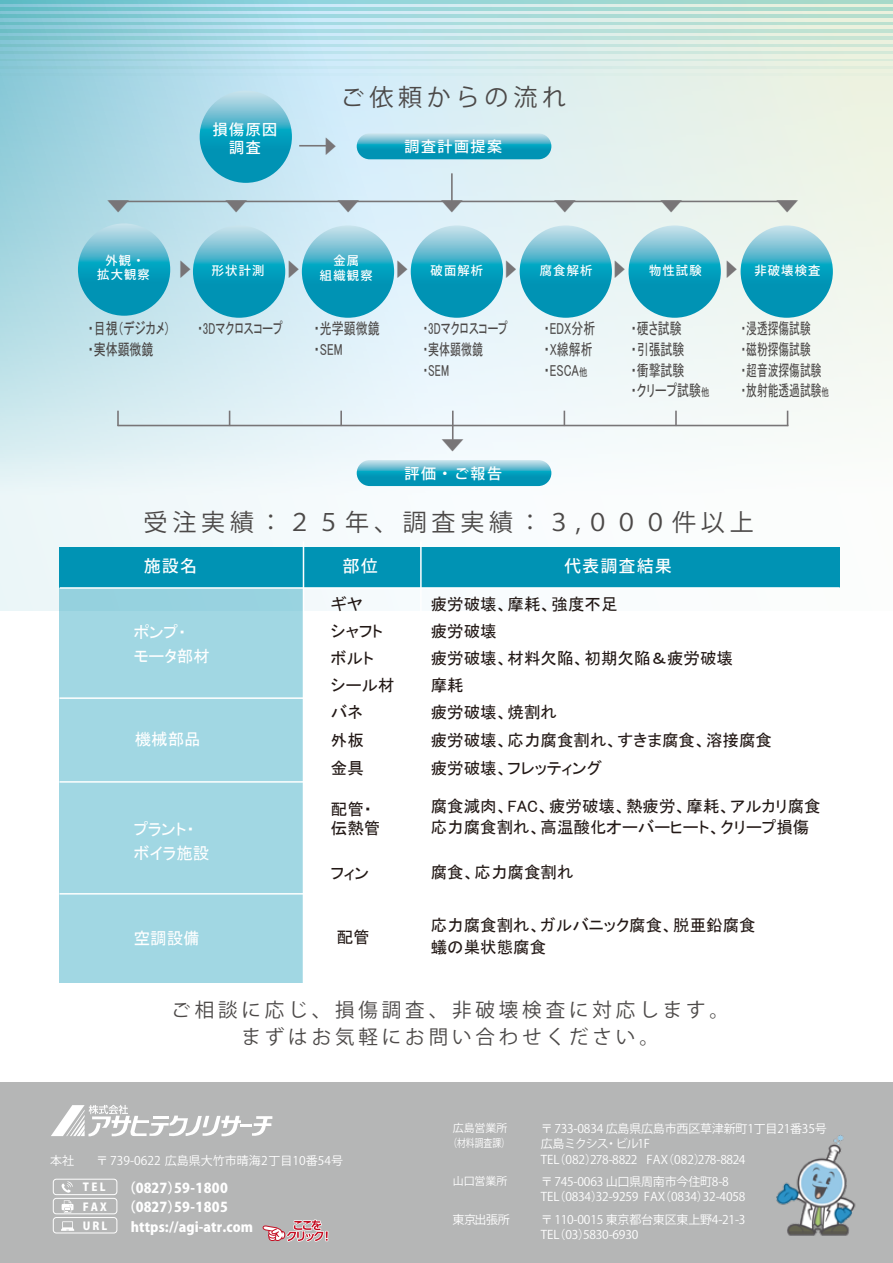
<style>
.page{position:relative;width:893px;height:1263px;background:#fff}
.page>*{position:absolute;margin:0;border:0;box-sizing:border-box;transform-origin:0 0}
.t1{font:24px "Koz Go Pr 6 N";letter-spacing:.2em;color:#4c4948}
.t2{font:19.5px/27px "Koz Go Pr 6 N";letter-spacing:.2em;color:#4c4948;text-align:center}
.t3{font:17.25px "MS P Gothic";color:#787577;scale:1.51 1}
.t4{font:16.5px/27.9px "MS P Gothic";color:#221815}
.t5{font:16.5px/24px "MS P Gothic";color:#fff}
.t6{font:500 16.5px "Koz Go Pro";letter-spacing:.1em;color:#fff}
.t7{font:15.9px/20.7px "MS P Gothic";color:#4c4948;scale:.75 1}
.t8{font:15.9px/20.7px "MS P Gothic";color:#4c4948;scale:.68 1}
.t9{font:15.9px/20.7px "MS P Gothic";color:#4c4948;scale:.69 1}
.t10{font:15.9px/20.7px "MS P Gothic";color:#494645;scale:.75 1}
.t11{font:500 15px/18px "Koz Go Pro";letter-spacing:.1em;color:#fff;text-align:center}
.t12{font:14.1px "MS P Gothic";color:#787577;scale:1.51 1}
.t13{font:800 13.5px "Koz Go Pro";letter-spacing:.03em;color:#fff}
.t14{font:800 13.5px "Koz Go Pro";letter-spacing:.01em;color:#fff}
.t15{font:500 12.3px/14.7px "Koz Go Pro";letter-spacing:.1em;color:#fff;text-align:center}
.t16{font:12px/15.5px "Koz Go Pr 6 N";letter-spacing:-.015em;color:#fff}
.t17{font:10.95px "Koz Go Pr 6 N";color:#fff}
.t18{font:800 10.95px/19.5px "Koz Go Pro";letter-spacing:.18em;color:#fff}
.t19{font:10.95px "Koz Go Pr 6 N";color:#fff;scale:.8 1}
.s1{font-size:11.1px}
</style>
<div class="page">
<div style="left:0;top:1082px;width:893px;height:181px;background:#b5b6b6"></div>
<svg style="left:51px;top:1105px;width:221px;height:32px"></svg>
<svg style="left:62px;top:1200px;width:12px;height:12px"></svg>
<svg style="left:61px;top:1221px;width:13px;height:10px"></svg>
<svg style="left:61px;top:1181px;width:12px;height:12px"></svg>
<div style="left:53px;top:1179px;width:64px;height:16px;border:1px solid #fff;border-radius:3px"></div>
<div style="left:53px;top:1198px;width:64px;height:16px;border:1px solid #fff;border-radius:3px"></div>
<div style="left:53px;top:1217px;width:64px;height:16px;border:1px solid #fff;border-radius:3px"></div>
<img style="left:776px;top:1135px;width:80px;height:101px">
<svg style="left:263px;top:1219px;width:66px;height:23px"></svg>
<svg style="left:0;top:3px;width:893px;height:607px"></svg>
<hr style="left:0;top:0;width:893px;height:3px;background:#00a29a">
<svg style="left:0;top:7px;width:893px;height:4px;background:#95d3d2"></svg>
<svg style="left:0;top:15px;width:893px;height:3px;background:#9bd5d4"></svg>
<svg style="left:0;top:22px;width:893px;height:3px;background:#a1d7d6"></svg>
<svg style="left:0;top:30px;width:893px;height:2px;background:#a6d8d7"></svg>
<svg style="left:0;top:37px;width:893px;height:2px;background:#acdada"></svg>
<svg style="left:0;top:44px;width:893px;height:3px;background:#b3dcdc"></svg>
<svg style="left:0;top:52px;width:893px;height:2px;background:#b9dedf"></svg>
<svg style="left:0;top:59px;width:893px;height:2px;background:#bde0e1"></svg>
<svg style="left:0;top:66px;width:893px;height:2px;background:#c3e2e4"></svg>
<svg style="left:0;top:74px;width:893px;height:1px"></svg>
<svg style="left:0;top:81px;width:893px;height:2px;background:#cde7ea"></svg>
<svg style="left:78px;top:223px;width:92px;height:93px;background:#2fa9c3"></svg>
<svg style="left:200px;top:91px;width:92px;height:92px;background:#2ea8c3"></svg>
<svg style="left:193px;top:225px;width:92px;height:93px;background:#2fa9c4"></svg>
<svg style="left:302px;top:225px;width:92px;height:93px;background:#2fa9c4"></svg>
<svg style="left:411px;top:225px;width:92px;height:93px;background:#30a9c4"></svg>
<svg style="left:520px;top:225px;width:92px;height:93px;background:#30a9c4"></svg>
<svg style="left:629px;top:225px;width:92px;height:93px;background:#30a9c4"></svg>
<svg style="left:741px;top:225px;width:92px;height:93px;background:#30a9c4"></svg>
<div style="left:59px;top:548px;width:780px;height:435px;background:#fff"></div>
<div style="left:59px;top:588px;width:244px;height:395px;background:#a1d7e3"></div>
<div style="left:60px;top:548px;width:780px;height:40px;background:#0093b4"></div>
<hr style="left:303px;top:541px;width:1px;height:450px;background:#fff">
<hr style="left:420px;top:541px;width:2px;height:450px;background:#fff">
<hr style="left:60px;top:587px;width:780px;height:2px;background:#fff">
<svg style="left:357px;top:460px;width:194px;height:26px;background:#38acc5"></svg>
<hr style="left:109px;top:201px;width:687px;height:1px;background:#787577">
<hr style="left:118px;top:425px;width:670px;height:1px;background:#787577">
<svg style="left:787px;top:411px;width:1px;height:14px"></svg>
<svg style="left:675px;top:411px;width:2px;height:14px"></svg>
<svg style="left:564px;top:411px;width:1px;height:14px"></svg>
<svg style="left:340px;top:411px;width:2px;height:14px"></svg>
<svg style="left:229px;top:411px;width:1px;height:14px"></svg>
<svg style="left:117px;top:411px;width:2px;height:15px"></svg>
<svg style="left:357px;top:133px;width:194px;height:26px;background:#3aacc6"></svg>
<hr style="left:59px;top:697px;width:781px;height:2px;background:#fff">
<hr style="left:59px;top:781px;width:781px;height:2px;background:#fff">
<hr style="left:59px;top:893px;width:781px;height:1px;background:#fff">
<hr style="left:299px;top:145px;width:27px;height:2px;background:#787577">
<hr style="left:451px;top:173px;width:2px;height:30px;background:#787577">
<svg style="left:452px;top:411px;width:2px;height:29px"></svg>
<p class="t11" style="left:213px;top:121px;width:66px">損傷原因調査</p>
<h1 class="t1" style="left:341px;top:84px;width:227px">ご依頼からの流れ</h1>
<p class="t12" style="left:323px;top:157px;width:16px;rotate:-90deg">▼</p>
<p class="t11" style="left:405px;top:138px;width:99px">調査計画提案</p>
<h3 class="t3" style="left:105px;top:198px;width:19px">▼</h3>
<h3 class="t3" style="left:223px;top:198px;width:19px">▼</h3>
<h3 class="t3" style="left:335px;top:198px;width:19px">▼</h3>
<h3 class="t3" style="left:439px;top:198px;width:19px">▼</h3>
<h3 class="t3" style="left:552px;top:198px;width:19px">▼</h3>
<h3 class="t3" style="left:658px;top:198px;width:19px">▼</h3>
<h3 class="t3" style="left:774px;top:198px;width:19px">▼</h3>
<p class="t15" style="left:97px;top:253px;width:54px">外観・拡大観察</p>
<p class="t15" style="left:212px;top:264px;width:54px">形状計測</p>
<p class="t15" style="left:320px;top:254px;width:54px">金属<br>組織観察</p>
<p class="t15" style="left:431px;top:264px;width:54px">破面解析</p>
<p class="t15" style="left:540px;top:264px;width:54px">腐食解析</p>
<p class="t15" style="left:649px;top:264px;width:54px">物性試験</p>
<p class="t12" style="left:724px;top:280px;width:16px;rotate:-90deg">▼</p>
<p class="t15" style="left:754px;top:264px;width:68px">非破壊検査</p>
<p class="t12" style="left:178px;top:280px;width:16px;rotate:-90deg">▼</p>
<p class="t12" style="left:287px;top:280px;width:16px;rotate:-90deg">▼</p>
<p class="t12" style="left:395px;top:280px;width:16px;rotate:-90deg">▼</p>
<p class="t12" style="left:504px;top:280px;width:16px;rotate:-90deg">▼</p>
<p class="t12" style="left:612px;top:280px;width:16px;rotate:-90deg">▼</p>
<h3 class="t10" style="left:88px;top:318px;width:111px">・目視（デジカメ）・実体顕微鏡</h3>
<h3 class="t9" style="left:197px;top:318px;width:125px">・3Dマクロスコープ</h3>
<h3 class="t9" style="left:423px;top:318px;width:125px">・3Dマクロスコープ・実体顕微鏡・SEM</h3>
<h3 class="t7" style="left:544px;top:318px;width:70px">・EDX分析・X線解析・ESCA<span class="s1">他</span></h3>
<h3 class="t7" style="left:631px;top:318px;width:106px">・硬さ試験<br>・引張試験<br>・衝撃試験<br>・クリープ試験<span class="s1">他</span></h3>
<h3 class="t8" style="left:741px;top:318px;width:131px">・浸透探傷試験<br>・磁粉探傷試験<br>・超音波探傷試験・放射能透過試験<span class="s1">他</span></h3>
<h3 class="t7" style="left:314px;top:318px;width:89px">・光学顕微鏡・SEM</h3>
<h3 class="t3" style="left:439px;top:436px;width:19px">▼</h3>
<p class="t11" style="left:405px;top:465px;width:99px">評価・ご報告</p>
<h1 class="t1" style="left:144px;top:508px;width:612px">受注実績：２５年、調査実績：３,０００件以上</h1>
<h3 class="t6" style="left:144px;top:556px;width:54px">施設名</h3>
<h3 class="t6" style="left:343px;top:556px;width:36px">部位</h3>
<h3 class="t6" style="left:564px;top:556px;width:109px">代表調査結果</h3>
<h3 class="t4" style="left:331px;top:590px;width:65px;line-height:27px">ギヤ<br>シャフトボルト<br>シール材</h3>
<h3 class="t4" style="left:431px;top:590px;width:304px;line-height:27.3px">疲労破壊、摩耗、強度不足<br>疲労破壊<br>疲労破壊、材料欠陥、初期欠陥＆疲労破壊摩耗</h3>
<h3 class="t4" style="left:331px;top:698px;width:34px;text-align:justify">バネ外板金具</h3>
<h3 class="t4" style="left:331px;top:799px;width:51px;line-height:19.5px">配管・伝熱管</h3>
<h3 class="t4" style="left:331px;top:859px;width:40px">フィン</h3>
<h3 class="t5" style="left:134px;top:620px;width:78px">ポンプ・<br>モータ部材</h3>
<h3 class="t4" style="left:431px;top:698px;width:343px">疲労破壊、焼割れ<br>疲労破壊、応力腐食割れ、すきま腐食、溶接腐食疲労破壊、フレッティング</h3>
<h3 class="t4" style="left:431px;top:796px;width:391px;line-height:21px">腐食減肉、FAC、疲労破壊、熱疲労、摩耗、アルカリ腐食応力腐食割れ、高温酸化オーバーヒート、クリープ損傷</h3>
<h3 class="t4" style="left:431px;top:858px;width:144px">腐食、応力腐食割れ</h3>
<h3 class="t4" style="left:431px;top:914px;width:327px;line-height:22.5px">応力腐食割れ、ガルバニック腐食、脱亜鉛腐食蟻の巣状態腐食</h3>
<h3 class="t5" style="left:135px;top:726px;width:67px">機械部品</h3>
<h3 class="t5" style="left:134px;top:817px;width:77px">プラント・ボイラ施設</h3>
<h3 class="t5" style="left:134px;top:926px;width:67px">空調設備</h3>
<h3 class="t4" style="left:337px;top:923px;width:34px">配管</h3>
<h2 class="t2" style="left:171px;top:997px;width:559px">ご相談に応じ、損傷調査、非破壊検査に対応します。まずはお気軽にお問い合わせください。</h2>
<p class="t16" style="left:50px;top:1153px;width:25px">本社</p>
<p class="t16" style="left:96px;top:1153px;width:248px">〒 739-0622 広島県大竹市晴海2丁目10番54号</p>
<p class="t13" style="left:122px;top:1179px;width:107px">（0827）59-1800</p>
<p class="t13" style="left:122px;top:1199px;width:107px">（0827）59-1805</p>
<p class="t14" style="left:131px;top:1218px;width:124px">https://agi-atr.com</p>
<p class="t18" style="left:83px;top:1178px;width:26px">TEL<br>FAX<br>URL</p>
<p class="t17" style="left:453px;top:1121px;width:56px">広島営業所</p>
<p class="t19" style="left:448px;top:1136px;width:79px">（材料調査課）</p>
<p class="t17" style="left:453px;top:1175px;width:56px">山口営業所</p>
<p class="t16" style="left:452px;top:1212px;width:59px">東京出張所</p>
<p class="t16" style="left:541px;top:1121px;width:288px">〒 733-0834 広島県広島市西区草津新町1丁目21番35号広島ミクシス・ビル1F<br>TEL（082）278-8822 FAX（082）278-8824</p>
<p class="t16" style="left:541px;top:1174px;width:206px">〒 745-0063 山口県周南市今住町8-8<br>TEL（0834）32-9259 FAX（0834）32-4058</p>
<p class="t16" style="left:541px;top:1212px;width:206px">〒 110-0015 東京都台東区東上野4-21-3<br>TEL（03）5830-6930</p>
</div>
